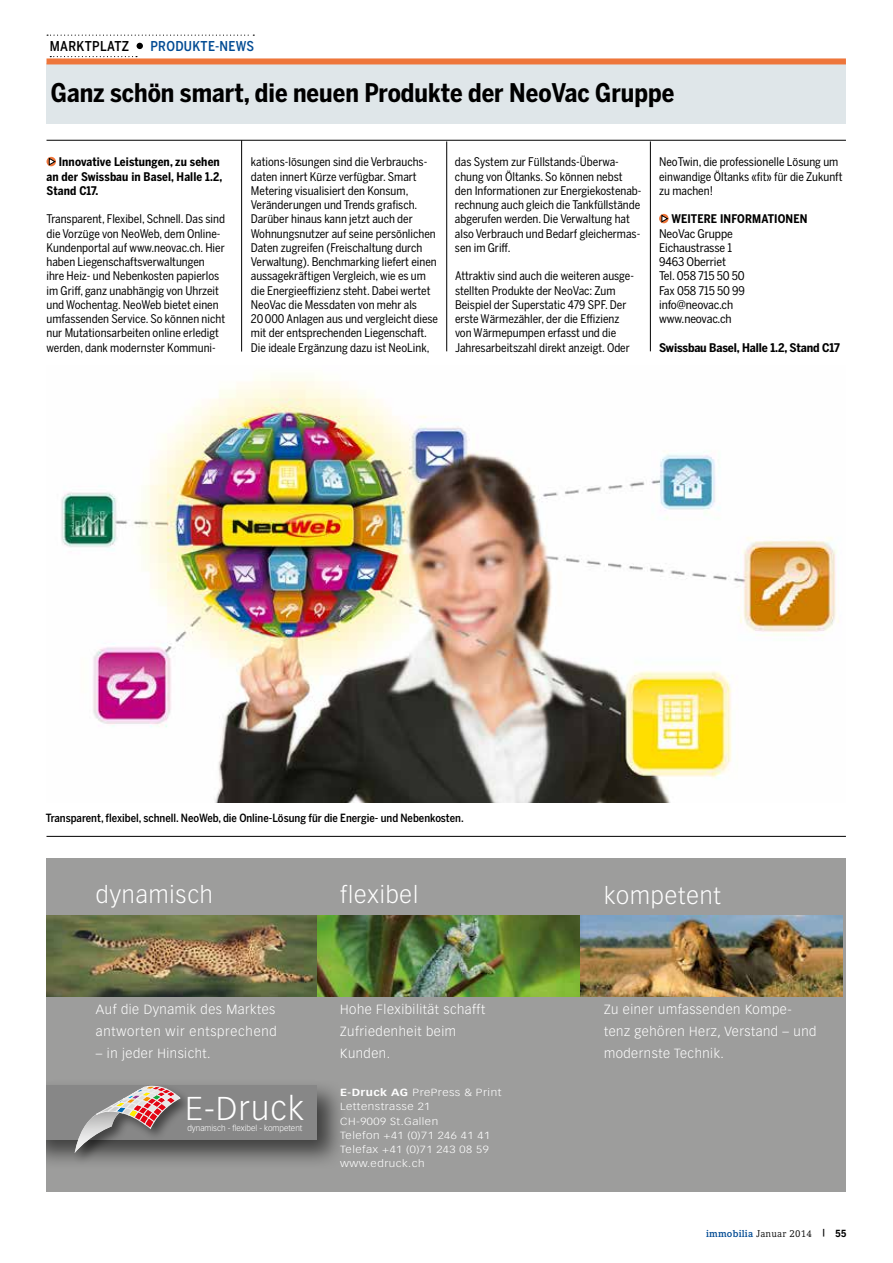
<style>
.page{position:relative;width:893px;height:1263px;background:#fff}
.page>*{position:absolute;margin:0;border:0;box-sizing:border-box;transform-origin:0 0}
.t1{font:300 32.4px "Vectora LT Std";letter-spacing:.04em;color:#fff}
.t2{font:700 25.5px "Benton Sans Cond";color:#000}
.t3{font:300 23.25px "Vectora LT Std";letter-spacing:.04em;color:#fff}
.t4{font:500 13.5px "Benton Sans Cond";letter-spacing:.025em;color:#004a93}
.t5{font:500 13.5px "Benton Sans Cond";letter-spacing:.025em;color:#000}
.t6{font:300 13.05px/21.8px "Vectora LT Std";letter-spacing:.04em;color:#fff}
.t7{font:300 13.05px/21.8px "Vectora LT Std";letter-spacing:.06em;color:#fff}
.t8{font:11.85px/14.2px "Benton Sans Cond";color:#000}
.t9{font:700 11.85px/14.2px "Benton Sans Cond";letter-spacing:.01em;color:#000}
.t10{font:700 11.85px "Benton Sans Cond";letter-spacing:-.01em;color:#000}
.t11{font:500 11.25px "Benton Sans Cond";color:#000}
.t12{font:300 10.2px/14.2px "Vectora LT Std";letter-spacing:.04em;color:#fff;scale:1.15 1}
.t13{font:9.75px "Compatil Letter LT Pro";letter-spacing:.025em;color:#000}
.t14{font:300 8.1px "Vectora LT Std";color:#fff}
.s1{font-weight:700}
.s2{font-weight:700;color:#004a93}
.s3{font-family:"Benton Sans Cond";font-weight:700}
</style>
<div class="page">
<div style="left:47px;top:63px;width:799px;height:61px;background:#dfe6e9"></div>
<hr style="left:241px;top:140px;width:1px;height:212px;background:#000">
<hr style="left:446px;top:141px;width:1px;height:210px;background:#000">
<hr style="left:650px;top:141px;width:1px;height:210px;background:#000">
<div style="left:47px;top:157px;width:9px;height:9px;background:#ba5c2e;border-radius:50%"></div>
<svg style="left:49px;top:158px;width:6px;height:8px"></svg>
<svg style="left:659px;top:214px;width:9px;height:9px"></svg>
<svg style="left:661px;top:215px;width:7px;height:8px"></svg>
<hr style="left:47px;top:140px;width:799px;height:1px;background:#000">
<svg style="left:47px;top:35px;width:207px;height:1px"></svg>
<div style="left:47px;top:58px;width:799px;height:6px;background:#ee763b"></div>
<svg style="left:50px;top:56px;width:87px;height:1px"></svg>
<svg style="left:137px;top:43px;width:6px;height:6px"></svg>
<hr style="left:46px;top:836px;width:800px;height:1px;background:#000">
<img style="left:61px;top:376px;width:778px;height:427px">
<div style="left:46px;top:858px;width:800px;height:334px;background:#9d9d9c"></div>
<img style="left:46px;top:915px;width:797px;height:81px">
<div style="left:46px;top:1079px;width:301px;height:91px;background:#000;opacity:.6"></div>
<div style="left:46px;top:1085px;width:271px;height:55px;background:#878787"></div>
<div style="left:72px;top:1083px;width:122px;height:83px;background:#000;opacity:.5"></div>
<svg style="left:75px;top:1086px;width:105px;height:67px"></svg>
<p class="t5" style="left:50px;top:38px;width:81px">MARKTPLATZ</p>
<p class="t4" style="left:150px;top:38px;width:105px">PRODUKTE-NEWS</p>
<h2 class="t2" style="left:51px;top:78px;width:625px">Ganz schön smart, die neuen Produkte der NeoVac Gruppe</h2>
<p class="t9" style="left:47px;top:155px;width:177px;text-indent:12px">Innovative Leistungen, zu sehen an der Swissbau in Basel, Halle 1.2,<br>Stand C17.</p>
<p class="t8" style="left:47px;top:212px;width:180px">Transparent, Flexibel, Schnell. Das sind die Vorzüge von NeoWeb, dem Online-Kundenportal auf www.neovac.ch. Hier haben Liegenschaftsverwaltungen ihre Heiz- und Nebenkosten papierlos im Griff, ganz unabhängig von Uhrzeit und Wochentag. NeoWeb bietet einen umfassenden Service. So können nicht nur Mutationsarbeiten online erledigt werden, dank modernster Kommuni-</p>
<p class="t8" style="left:251px;top:155px;width:189px">kations-lösungen sind die Verbrauchs&shy;daten innert Kürze verfügbar. Smart Metering visualisiert den Konsum, Veränderungen und Trends grafisch.<br>Darüber hinaus kann jetzt auch der Wohnungsnutzer auf seine persönlichen Daten zugreifen (Freischaltung durch Verwaltung). Benchmarking liefert einen aussagekräftigen Vergleich, wie es um die Energieeffizienz steht. Dabei wertet NeoVac die Messdaten von mehr als 20000 Anlagen aus und vergleicht diese mit der entsprechenden Liegenschaft.<br>Die ideale Ergänzung dazu ist NeoLink,</p>
<p class="t8" style="left:455px;top:155px;width:188px">das System zur Füllstands-Überwa&shy;chung von Öltanks. So können nebst den Informationen zur Energiekostenab&shy;rechnung auch gleich die Tankfüllstände abgerufen werden. Die Verwaltung hat also Verbrauch und Bedarf gleichermas&shy;sen im Griff.</p>
<p class="t8" style="left:455px;top:269px;width:180px">Attraktiv sind auch die weiteren ausge&shy;stellten Produkte der NeoVac: Zum Beispiel der Superstatic 479 SPF. Der erste Wärmezähler, der die Effizienz von Wärmepumpen erfasst und die Jahresarbeitszahl direkt anzeigt. Oder</p>
<p class="t8" style="left:659px;top:155px;width:185px">NeoTwin, die professionelle Lösung um einwandige Öltanks «fit» für die Zukunft zu machen!</p>
<p class="t9" style="left:671px;top:212px;width:138px">WEITERE INFORMATIONEN</p>
<p class="t8" style="left:659px;top:226px;width:87px">NeoVac Gruppe<br>Eichaustrasse 1<br>9463 Oberriet<br>Tel. 058 715 50 50<br>Fax 058 715 50 99 info@neovac.ch www.neovac.ch</p>
<p class="t10" style="left:659px;top:340px;width:182px">Swissbau Basel, Halle 1.2, Stand C17</p>
<p class="t11" style="left:46px;top:811px;width:419px">Transparent, flexibel, schnell. NeoWeb, die Online-Lösung für die Energie- und Nebenkosten.</p>
<h3 class="t3" style="left:96px;top:882px;width:118px">dynamisch</h3>
<h3 class="t3" style="left:340px;top:882px;width:80px">flexibel</h3>
<h3 class="t3" style="left:604px;top:882px;width:118px">kompetent</h3>
<p class="t7" style="left:96px;top:999px;width:182px">Auf die Dynamik des Marktes antworten wir entsprechend</p>
<p class="t6" style="left:96px;top:1042px;width:116px">– in jeder Hinsicht.</p>
<h1 class="t1" style="left:185px;top:1090px;width:120px">E-Druck</h1>
<p class="t14" style="left:187px;top:1123px;width:116px">dynamisch - flexibel - kompetent</p>
<p class="t6" style="left:340px;top:999px;width:146px">Hohe Flexibilität schafft<br>Zufriedenheit beim<br>Kunden.</p>
<p class="t6" style="left:604px;top:999px;width:214px">Zu einer umfassenden Kompe&shy;tenz gehören Herz, Verstand – und modernste Technik.</p>
<p class="t12" style="left:340px;top:1085px;width:142px"><span class="s1">E-Druck AG</span> PrePress &amp; Print<br>Lettenstrasse 21<br>CH-9009 St.Gallen<br>Telefon +41 (0)71 246 41 41<br>Telefax +41 (0)71 243 08 59 www.edruck.ch</p>
<p class="t13" style="left:706px;top:1227px;width:142px"><span class="s2">immobilia</span> Januar 2014 <span class="s1">|</span> <span class="s3">55</span></p>
</div>
